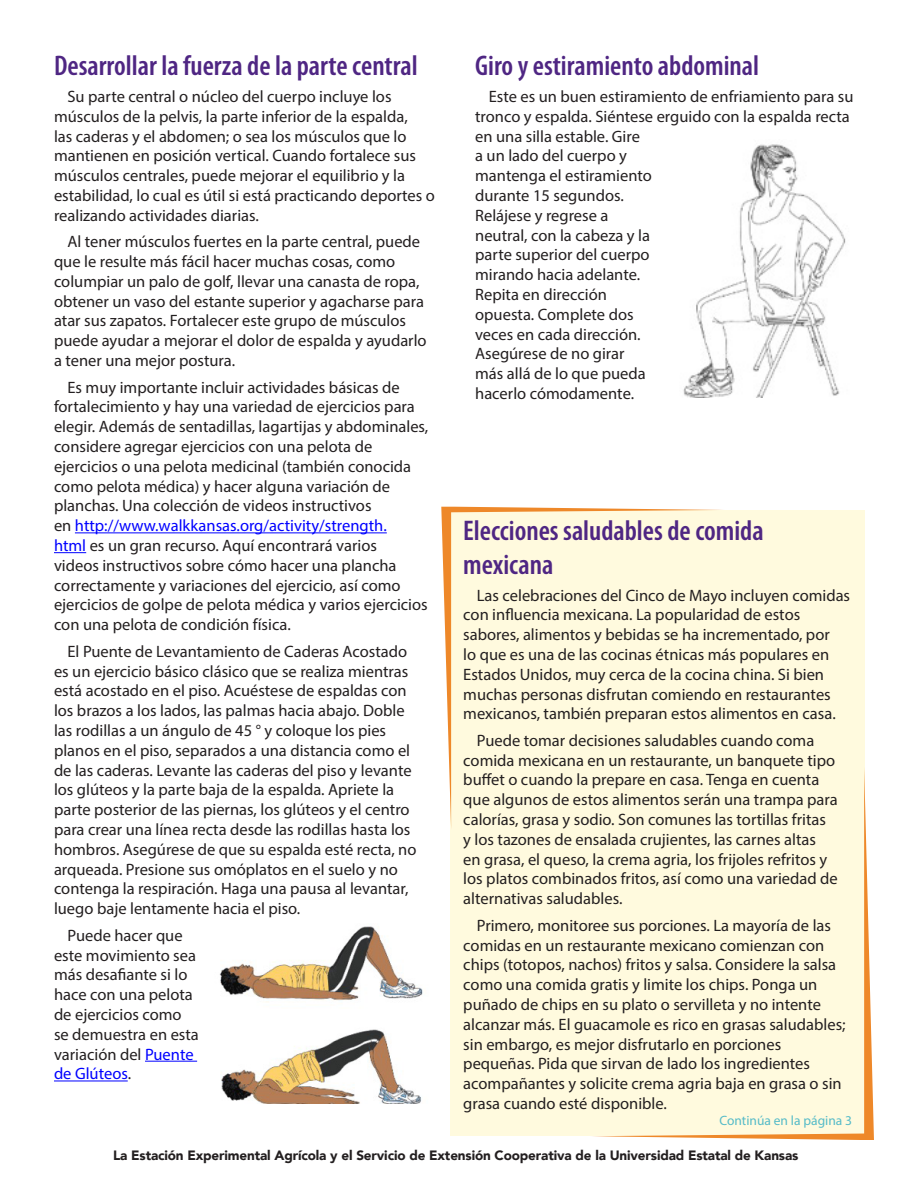
<style>
.page{position:relative;width:918px;height:1188px;background:#fff}
.page>*{position:absolute;margin:0;border:0;box-sizing:border-box;transform-origin:0 0}
.t1{font:600 condensed 28.5px/34.2px "Myriad Pro";color:#4f2683}
.t2{font:16.5px/19.8px "Myriad Pro";color:#231f20}
.t3{font:900 13.5px "Avenir";letter-spacing:-.01em;color:#231f20}
.t4{font:13.5px "Myriad Pro";color:#55bbc8}
.s1{color:#00f}
</style>
<div class="page">
<hr style="left:75px;top:532px;width:312px;height:1px;background:#00f">
<hr style="left:54px;top:552px;width:32px;height:1px;background:#00f">
<hr style="left:145px;top:1061px;width:52px;height:1px;background:#00f">
<hr style="left:54px;top:1081px;width:74px;height:1px;background:#00f">
<img style="left:683px;top:144px;width:163px;height:253px">
<div style="left:451px;top:511px;width:414px;height:625px;background:#fffade"></div>
<svg style="left:441px;top:507px;width:283px;height:323px"></svg>
<svg style="left:591px;top:767px;width:283px;height:373px"></svg>
<img style="left:219px;top:926px;width:204px;height:178px">
<h1 class="t1" style="left:54px;top:49px;width:365px">Desarrollar la fuerza de la parte central</h1>
<p class="t2" style="left:54px;top:86px;width:382px;text-indent:13px">Su parte central o núcleo del cuerpo incluye los músculos de la pelvis, la parte inferior de la espalda,<br>las caderas y el abdomen; o sea los músculos que lo mantienen en posición vertical. Cuando fortalece sus músculos centrales, puede mejorar el equilibrio y la estabilidad, lo cual es útil si está practicando deportes o realizando actividades diarias.</p>
<p class="t2" style="left:54px;top:232px;width:374px;text-indent:13px">Al tener músculos fuertes en la parte central, puede que le resulte más fácil hacer muchas cosas, como columpiar un palo de golf, llevar una canasta de ropa, obtener un vaso del estante superior y agacharse para atar sus zapatos. Fortalecer este grupo de músculos puede ayudar a mejorar el dolor de espalda y ayudarlo a tener una mejor postura.</p>
<p class="t2" style="left:54px;top:377px;width:376px;text-indent:13px">Es muy importante incluir actividades básicas de fortalecimiento y hay una variedad de ejercicios para elegir. Además de sentadillas, lagartijas y abdominales, considere agregar ejercicios con una pelota de ejercicios o una pelota medicinal (también conocida como pelota médica) y hacer alguna variación de planchas. Una colección de videos instructivos<br>en <span class="s1">http://www.walkkansas.org/activity/strength.<br>html</span> es un gran recurso. Aquí encontrará varios<br>videos instructivos sobre cómo hacer una plancha correctamente y variaciones del ejercicio, así como ejercicios de golpe de pelota médica y varios ejercicios con una pelota de condición física.</p>
<p class="t2" style="left:54px;top:641px;width:364px;text-indent:13px">El Puente de Levantamiento de Caderas Acostado es un ejercicio básico clásico que se realiza mientras está acostado en el piso. Acuéstese de espaldas con los brazos a los lados, las palmas hacia abajo. Doble las rodillas a un ángulo de 45 ° y coloque los pies planos en el piso, separados a una distancia como el de las caderas. Levante las caderas del piso y levante los glúteos y la parte baja de la espalda. Apriete la parte posterior de las piernas, los glúteos y el centro para crear una línea recta desde las rodillas hasta los hombros. Asegúrese de que su espalda esté recta, no arqueada. Presione sus omóplatos en el suelo y no contenga la respiración. Haga una pausa al levantar, luego baje lentamente hacia el piso.</p>
<p class="t2" style="left:54px;top:925px;width:146px;text-indent:13px">Puede hacer que este movimiento sea más desafiante si lo hace con una pelota de ejercicios como se demuestra en esta variación del <span class="s1">Puente de Glúteos</span>.</p>
<h1 class="t1" style="left:475px;top:49px;width:286px">Giro y estiramiento abdominal</h1>
<p class="t2" style="left:475px;top:86px;width:380px;text-indent:13px">Este es un buen estiramiento de enfriamiento para su tronco y espalda. Siéntese erguido con la espalda recta en una silla estable. Gire<br>a un lado del cuerpo y<br>mantenga el estiramiento<br>durante 15 segundos.<br>Relájese y regrese a<br>neutral, con la cabeza y la<br>parte superior del cuerpo<br>mirando hacia adelante.<br>Repita en dirección<br>opuesta. Complete dos<br>veces en cada dirección.<br>Asegúrese de no girar<br>más allá de lo que pueda<br>hacerlo cómodamente.</p>
<h1 class="t1" style="left:463px;top:514px;width:302px">Elecciones saludables de comida mexicana</h1>
<p class="t2" style="left:463px;top:585px;width:388px;text-indent:13px">Las celebraciones del Cinco de Mayo incluyen comidas con influencia mexicana. La popularidad de estos sabores, alimentos y bebidas se ha incrementado, por<br>lo que es una de las cocinas étnicas más populares en Estados Unidos, muy cerca de la cocina china. Si bien muchas personas disfrutan comiendo en restaurantes mexicanos, también preparan estos alimentos en casa.</p>
<p class="t2" style="left:463px;top:730px;width:376px;text-indent:13px">Puede tomar decisiones saludables cuando coma comida mexicana en un restaurante, un banquete tipo buffet o cuando la prepare en casa. Tenga en cuenta que algunos de estos alimentos serán una trampa para calorías, grasa y sodio. Son comunes las tortillas fritas y los tazones de ensalada crujientes, las carnes altas<br>en grasa, el queso, la crema agria, los frijoles refritos y los platos combinados fritos, así como una variedad de alternativas saludables.</p>
<p class="t2" style="left:463px;top:915px;width:384px;text-indent:13px">Primero, monitoree sus porciones. La mayoría de las comidas en un restaurante mexicano comienzan con chips (totopos, nachos) fritos y salsa. Considere la salsa como una comida gratis y limite los chips. Ponga un puñado de chips en su plato o servilleta y no intente alcanzar más. El guacamole es rico en grasas saludables; sin embargo, es mejor disfrutarlo en porciones pequeñas. Pida que sirvan de lado los ingredientes acompañantes y solicite crema agria baja en grasa o sin grasa cuando esté disponible.</p>
<p class="t4" style="left:719px;top:1112px;width:134px">Continúa en la página 3</p>
<p class="t3" style="left:113px;top:1143px;width:687px">La Estación Experimental Agrícola y el Servicio de Extensión Cooperativa de la Universidad Estatal de Kansas</p>
</div>
